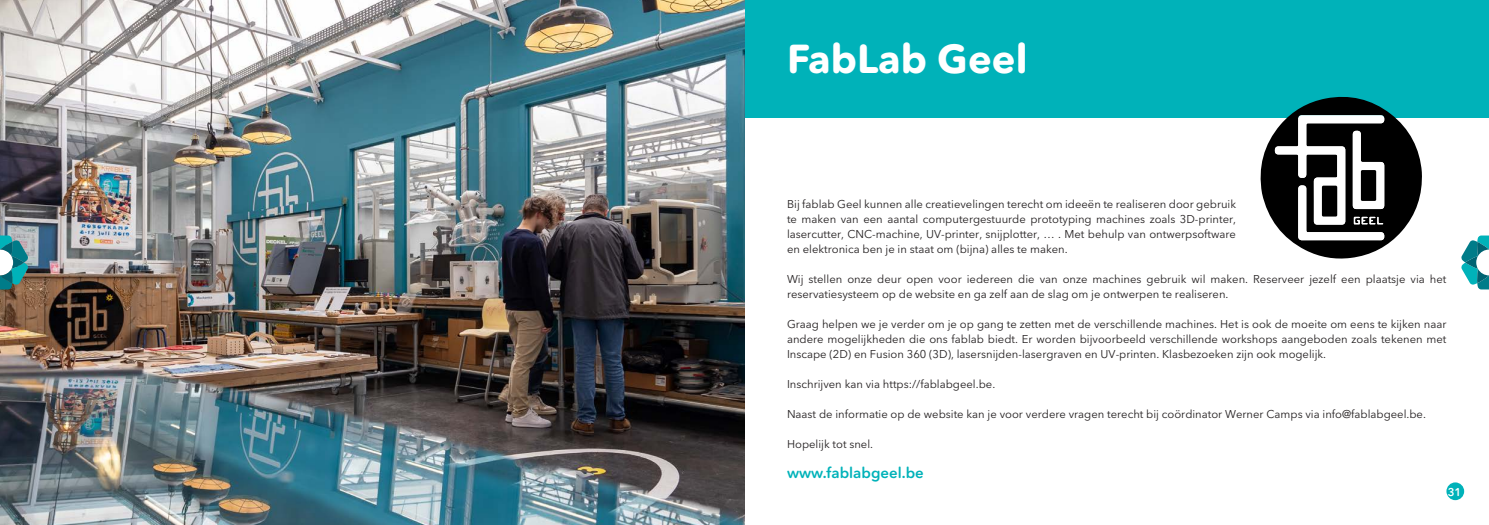
<style>
.page{position:relative;width:1489px;height:525px;background:#fff}
.page>*{position:absolute;margin:0;border:0;box-sizing:border-box;transform-origin:0 0}
.t1{font:700 40px "Avenir Next Rounded Std";color:#fff}
.t2{font:600 15px "Avenir Next Rounded Std";color:#00b2b9}
.t3{font:11.25px/15px "Avenir Next LT Pro";color:#231f20;text-align:justify}
.t4{font:600 11.25px "Avenir Next Rounded Std";color:#fff}
</style>
<div class="page">
<div style="left:1446px;top:482px;width:17px;height:18px;background:#00b2b9;border-radius:50%"></div>
<div style="left:744px;top:0;width:744px;height:118px;background:#00b2b9"></div>
<img style="left:0;top:0;width:744px;height:524px">
<svg style="left:1260px;top:97px;width:161px;height:161px"></svg>
<svg style="left:0;top:235px;width:28px;height:54px"></svg>
<svg style="left:1461px;top:235px;width:27px;height:54px"></svg>
<p class="t1" style="left:787px;top:34px;width:242px">FabLab Geel</p>
<p class="t3" style="left:787px;top:196px;width:450px">Bij fablab Geel kunnen alle creatievelingen terecht om ideeën te realiseren door gebruik te maken van een aantal computergestuurde prototyping machines zoals 3D-printer, lasercutter, CNC-machine, UV-printer, snijplotter, … . Met behulp van ontwerpsoftware en elektronica ben je in staat om (bijna) alles te maken.</p>
<p class="t3" style="left:787px;top:271px;width:661px">Wij stellen onze deur open voor iedereen die van onze machines gebruik wil maken. Reserveer jezelf een plaatsje via het reservatiesysteem op de website en ga zelf aan de slag om je ontwerpen te realiseren.</p>
<p class="t3" style="left:787px;top:316px;width:661px">Graag helpen we je verder om je op gang te zetten met de verschillende machines. Het is ook de moeite om eens te kijken naar andere mogelijkheden die ons fablab biedt. Er worden bijvoorbeeld verschillende workshops aangeboden zoals tekenen met Inscape (2D) en Fusion 360 (3D), lasersnijden-lasergraven en UV-printen. Klasbezoeken zijn ook mogelijk.</p>
<p class="t3" style="left:787px;top:376px;width:210px">Inschrijven kan via https://fablabgeel.be.</p>
<p class="t3" style="left:787px;top:406px;width:640px">Naast de informatie op de website kan je voor verdere vragen terecht bij coördinator Werner Camps via info@fablabgeel.be.</p>
<p class="t3" style="left:787px;top:436px;width:88px">Hopelijk tot snel.</p>
<p class="t2" style="left:787px;top:463px;width:138px">www.fablabgeel.be</p>
<p class="t4" style="left:1447px;top:484px;width:15px">31</p>
</div>
